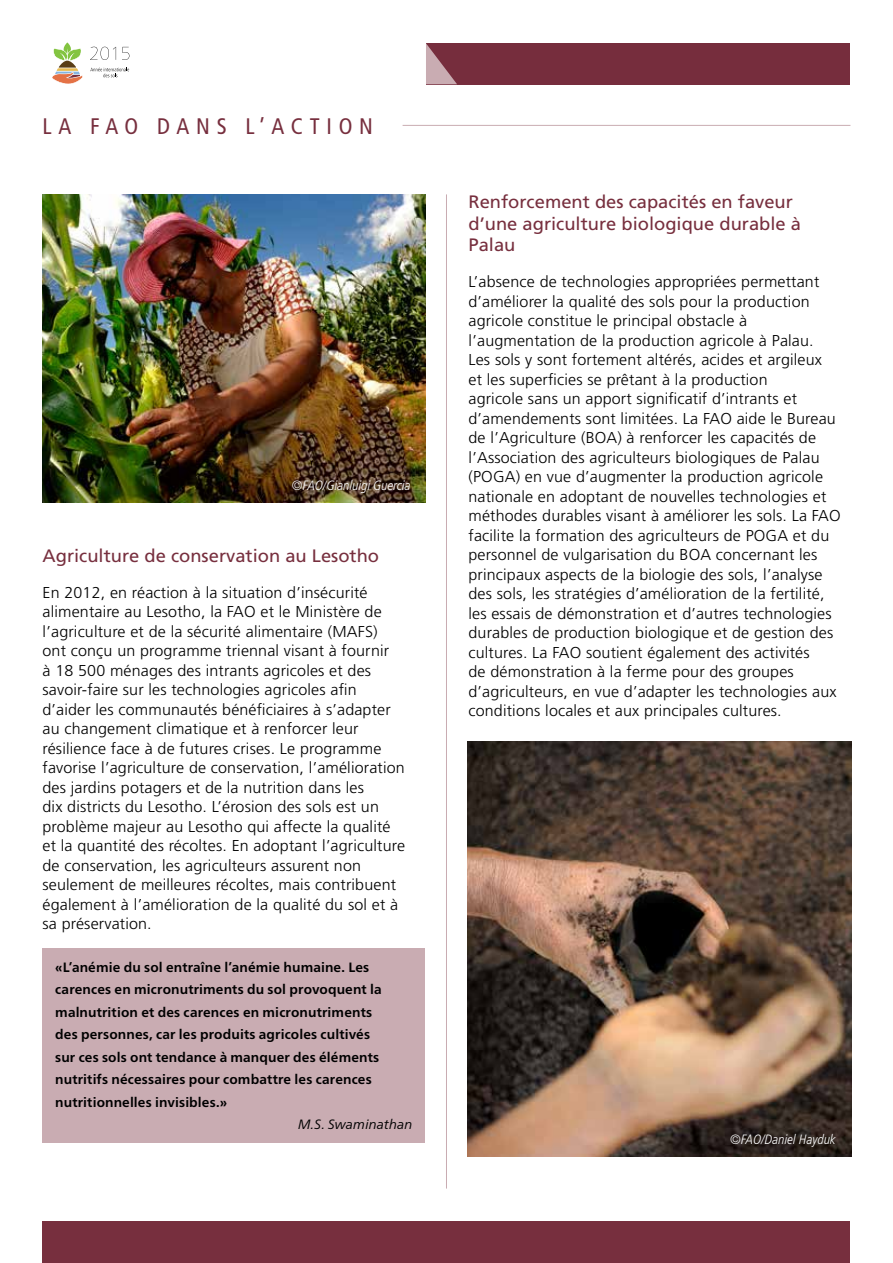
<style>
.page{position:relative;width:893px;height:1263px;background:#fff}
.page>*{position:absolute;margin:0;border:0;box-sizing:border-box;transform-origin:0 0}
.t1{font:condensed 22.5px "Frutiger LT Pro";letter-spacing:.3em;color:#772f3e}
.t2{font:18px/21.6px "Frutiger LT Pro";color:#772f3e}
.t3{font:300 15.75px/19.5px "Frutiger LT Pro";letter-spacing:.01em;color:#000}
.t4{font:700 13.5px/22.5px "Frutiger Neue LTCYR";letter-spacing:.01em;color:#000}
.t5{font:italic 300 condensed 13.5px "Frutiger LT Pro";color:#fff}
.t6{font:italic 13.5px "Frutiger Neue LTCYR";letter-spacing:.005em;color:#000}
</style>
<div class="page">
<div style="left:43px;top:1222px;width:807px;height:41px;background:#772f3e"></div>
<div style="left:426px;top:43px;width:424px;height:41px;background:#762d3d"></div>
<svg style="left:426px;top:43px;width:31px;height:41px"></svg>
<img style="left:43px;top:194px;width:383px;height:309px">
<img style="left:468px;top:741px;width:383px;height:416px">
<hr style="left:446px;top:194px;width:1px;height:994px;background:#c9acb2">
<hr style="left:403px;top:125px;width:447px;height:1px;background:#c9acb2">
<div style="left:43px;top:949px;width:382px;height:194px;background:#c9acb2"></div>
<svg style="left:52px;top:43px;width:31px;height:41px"></svg>
<svg style="left:90px;top:47px;width:26px;height:13px"></svg>
<svg style="left:122px;top:47px;width:7px;height:13px"></svg>
<svg style="left:90px;top:67px;width:39px;height:10px"></svg>
<h1 class="t1" style="left:43px;top:113px;width:332px">LA FAO DANS L’ACTIO N</h1>
<p class="t5" style="left:292px;top:478px;width:120px">©FAO/Gianluigi Guercia</p>
<p class="t2" style="left:43px;top:545px;width:338px">Agriculture de conservation au Lesotho</p>
<p class="t3" style="left:43px;top:582px;width:364px">En 2012, en réaction à la situation d’insécurité alimentaire au Lesotho, la FAO et le Ministère de l’agriculture et de la sécurité alimentaire (MAFS) ont conçu un programme triennal visant à fournir<br>à 18 500 ménages des intrants agricoles et des savoir-faire sur les technologies agricoles afin d’aider les communautés bénéficiaires à s’adapter au changement climatique et à renforcer leur résilience face à de futures crises. Le programme favorise l’agriculture de conservation, l’amélioration des jardins potagers et de la nutrition dans les<br>dix districts du Lesotho. L’érosion des sols est un problème majeur au Lesotho qui affecte la qualité et la quantité des récoltes. En adoptant l’agriculture de conservation, les agriculteurs assurent non seulement de meilleures récoltes, mais contribuent également à l’amélioration de la qualité du sol et à sa préservation.</p>
<p class="t4" style="left:55px;top:956px;width:328px">«L’anémie du sol entraîne l’anémie humaine. Les carences en micronutriments du sol provoquent la malnutrition et des carences en micronutriments des personnes, car les produits agricoles cultivés sur ces sols ont tendance à manquer des éléments nutritifs nécessaires pour combattre les carences nutritionnelles invisibles.»</p>
<p class="t6" style="left:298px;top:1117px;width:116px">M.S. Swaminathan</p>
<p class="t2" style="left:468px;top:191px;width:334px">Renforcement des capacités en faveur d’une agriculture biologique durable à<br>Palau</p>
<p class="t3" style="left:468px;top:272px;width:374px">L’absence de technologies appropriées permettant d’améliorer la qualité des sols pour la production agricole constitue le principal obstacle à l’augmentation de la production agricole à Palau.<br>Les sols y sont fortement altérés, acides et argileux<br>et les superficies se prêtant à la production<br>agricole sans un apport significatif d’intrants et d’amendements sont limitées. La FAO aide le Bureau de l’Agriculture (BOA) à renforcer les capacités de l’Association des agriculteurs biologiques de Palau (POGA) en vue d’augmenter la production agricole nationale en adoptant de nouvelles technologies et méthodes durables visant à améliorer les sols. La FAO facilite la formation des agriculteurs de POGA et du personnel de vulgarisation du BOA concernant les principaux aspects de la biologie des sols, l’analyse des sols, les stratégies d’amélioration de la fertilité, les essais de démonstration et d’autres technologies durables de production biologique et de gestion des cultures. La FAO soutient également des activités<br>de démonstration à la ferme pour des groupes d’agriculteurs, en vue d’adapter les technologies aux conditions locales et aux principales cultures.</p>
<p class="t5" style="left:730px;top:1131px;width:107px">©FAO/Daniel Hayduk</p>
</div>
